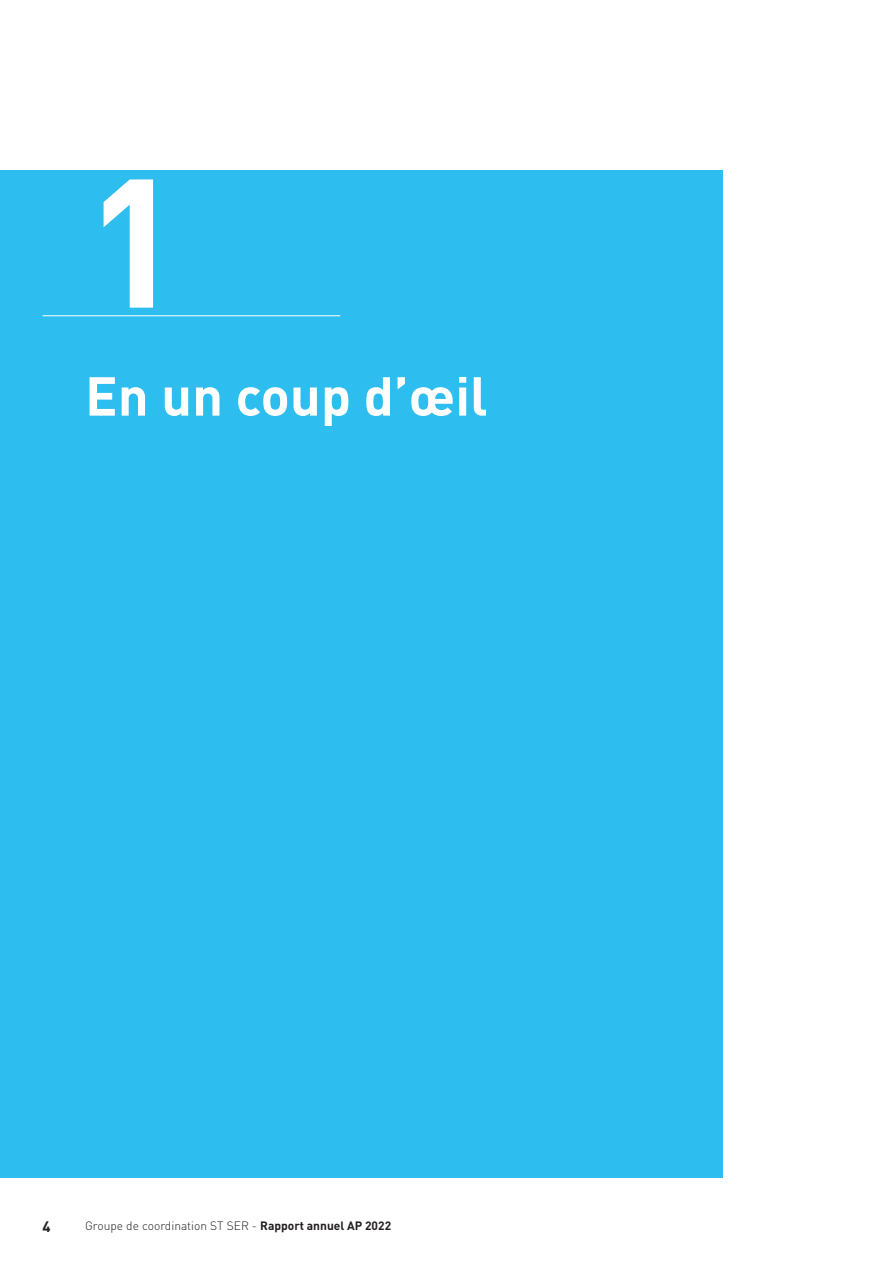
<style>
.page{position:relative;width:893px;height:1263px;background:#fff}
.page>*{position:absolute;margin:0;border:0;box-sizing:border-box;transform-origin:0 0}
.t1{font:700 180px "DINOT";color:#fff}
.t2{font:700 54px "DINOT";color:#fff}
.t3{font:700 15px "DINOT";color:#231f20}
.t4{font:300 12px "DINOT";color:#231f20}
.s1{font-weight:700}
</style>
<div class="page">
<div style="left:0;top:170px;width:723px;height:1008px;background:#2dbeef"></div>
<hr style="left:43px;top:315px;width:297px;height:1px;background:#fff">
<h1 class="t1" style="left:85px;top:120px;width:99px">1</h1>
<h2 class="t2" style="left:85px;top:359px;width:404px">En un coup d’œil</h2>
<p class="t3" style="left:43px;top:1216px;width:10px">4</p>
<p class="t4" style="left:85px;top:1217px;width:308px">Groupe de coordination ST SER - <span class="s1">Rapport annuel AP 2022</span></p>
</div>
